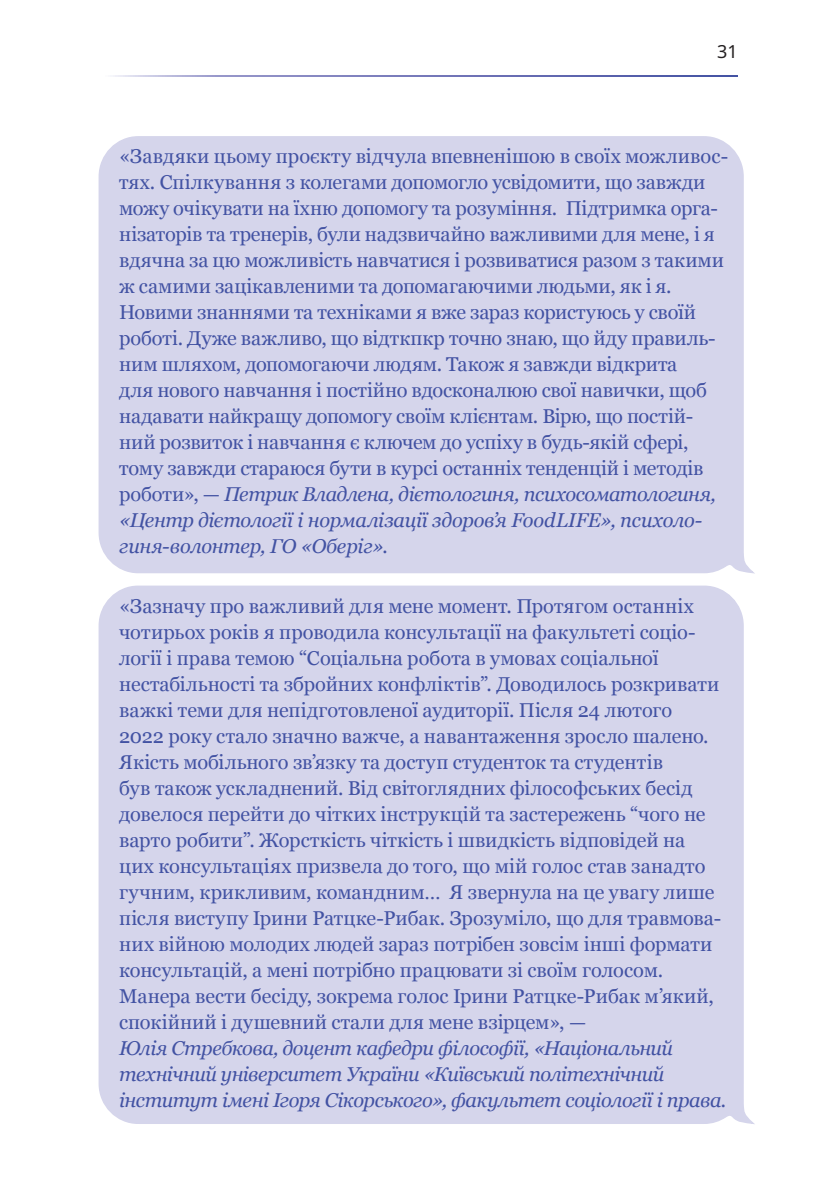
<style>
.page{position:relative;width:840px;height:1191px;background:#fff}
.page>*{position:absolute;margin:0;border:0;box-sizing:border-box;transform-origin:0 0}
.t1{font:20px/26px "Georgia";letter-spacing:-.005em;color:#4252a3}
.t2{font:italic 20px/26px "Georgia";letter-spacing:-.025em;color:#4252a3}
.t3{font:18px "Noto Sans";color:#231f20}
.s1{font-style:italic}
</style>
<div class="page">
<div style="left:98px;top:136px;width:657px;height:438px;background:#d5d5eb"></div>
<div style="left:98px;top:585px;width:657px;height:539px;background:#d5d5eb"></div>
<svg style="left:113px;top:75px;width:624px;height:2px"></svg>
<p class="t3" style="left:716px;top:39px;width:22px">31</p>
<p class="t1" style="left:119px;top:142px;width:610px">«Завдяки цьому проєкту відчула впевненішою в своїх можливос&shy;тях. Спілкування з колегами допомогло усвідомити, що завжди можу очікувати на їхню допомогу та розуміння. Підтримка орга&shy;нізаторів та тренерів, були надзвичайно важливими для мене, і я вдячна за цю можливість навчатися і розвиватися разом з такими ж самими зацікавленими та допомагаючими людьми, як і я.<br>Новими знаннями та техніками я вже зараз користуюсь у своїй роботі. Дуже важливо, що відткпкр точно знаю, що йду правиль&shy;ним шляхом, допомогаючи людям. Також я завжди відкрита<br>для нового навчання і постійно вдосконалюю свої навички, щоб надавати найкращу допомогу своїм клієнтам. Вірю, що постій&shy;ний розвиток і навчання є ключем до успіху в будь-якій сфері, тому завжди стараюся бути в курсі останніх тенденцій і методів роботи», — <span class="s1">Петрик Владлена, дієтологиня, психосоматологиня, «Центр дієтології і нормалізації здоров’я FoodLIFE», психоло&shy;гиня-волонтер, ГО «Оберіг».</span></p>
<p class="t1" style="left:119px;top:592px;width:603px">«Зазначу про важливий для мене момент. Протягом останніх чотирьох років я проводила консультації на факультеті соціо&shy;логії і права темою “Соціальна робота в умовах соціальної нестабільності та збройних конфліктів”. Доводилось розкривати важкі теми для непідготовленої аудиторії. Після 24 лютого 2022 року стало значно важче, а навантаження зросло шалено.<br>Якість мобільного зв’язку та доступ студенток та студентів<br>був також ускладнений. Від світоглядних філософських бесід довелося перейти до чітких інструкцій та застережень “чого не варто робити”. Жорсткість чіткість і швидкість відповідей на цих консультаціях призвела до того, що мій голос став занадто гучним, крикливим, командним… Я звернула на це увагу лише після виступу Ірини Ратцке-Рибак. Зрозуміло, що для травмова&shy;них війною молодих людей зараз потрібен зовсім інші формати консультацій, а мені потрібно працювати зі своїм голосом.<br>Манера вести бесіду, зокрема голос Ірини Ратцке-Рибак м’який, спокійний і душевний стали для мене взірцем», —</p>
<p class="t2" style="left:119px;top:1034px;width:608px">Юлія Стребкова, доцент кафедри філософії, «Національний технічний університет України «Київський політехнічний інститут імені Ігоря Сікорського», факультет соціології і права.</p>
</div>
